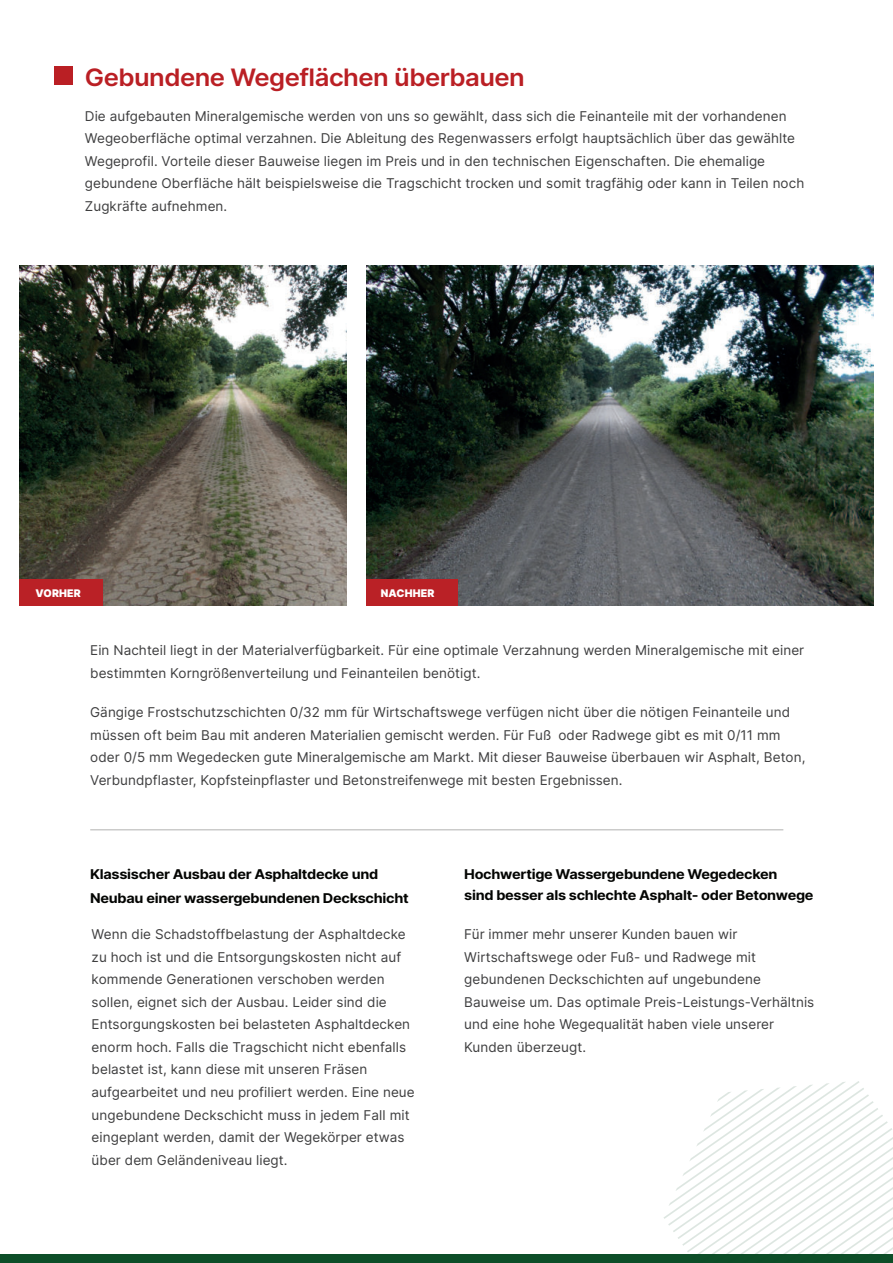
<style>
.page{position:relative;width:893px;height:1263px;background:#fff}
.page>*{position:absolute;margin:0;border:0;box-sizing:border-box;transform-origin:0 0}
.t1{font:600 24px "Inter";letter-spacing:-.02em;color:#ba1f24;scale:1.07 1}
.t2{font:13.5px/22.5px "Inter";letter-spacing:.005em;color:#3e3e3f}
.t3{font:700 13.5px/21px "Inter";letter-spacing:-.02em;color:#040503;scale:1.07 1}
.t4{font:900 10.5px "Inter";letter-spacing:.015em;color:#fff}
</style>
<div class="page">
<div style="left:0;top:1254px;width:893px;height:9px;background:#0d4e28"></div>
<div style="left:54px;top:66px;width:19px;height:19px;background:#ba1f24"></div>
<svg style="left:664px;top:1081px;width:229px;height:173px"></svg>
<img style="left:366px;top:265px;width:508px;height:341px">
<img style="left:19px;top:265px;width:328px;height:341px">
<hr style="left:90px;top:829px;width:693px;height:1px;background:#cbcbca">
<div style="left:19px;top:579px;width:84px;height:27px;background:#ba2126"></div>
<div style="left:366px;top:579px;width:92px;height:27px;background:#ba2126"></div>
<h1 class="t1" style="left:85px;top:63px;width:413px">Gebundene Wegeflächen überbauen</h1>
<p class="t2" style="left:85px;top:105px;width:721px">Die aufgebauten Mineralgemische werden von uns so gewählt, dass sich die Feinanteile mit der vorhandenen Wegeoberfläche optimal verzahnen. Die Ableitung des Regenwassers erfolgt hauptsächlich über das gewählte Wegeprofil. Vorteile dieser Bauweise liegen im Preis und in den technischen Eigenschaften. Die ehemalige gebundene Oberfläche hält beispielsweise die Tragschicht trocken und somit tragfähig oder kann in Teilen noch Zugkräfte aufnehmen.</p>
<p class="t4" style="left:35px;top:587px;width:47px">VORHER</p>
<p class="t4" style="left:381px;top:587px;width:55px">NACHHER</p>
<p class="t2" style="left:90px;top:639px;width:716px">Ein Nachteil liegt in der Materialverfügbarkeit. Für eine optimale Verzahnung werden Mineralgemische mit einer bestimmten Korngrößenverteilung und Feinanteilen benötigt.</p>
<p class="t2" style="left:90px;top:701px;width:717px">Gängige Frostschutzschichten 0/32 mm für Wirtschaftswege verfügen nicht über die nötigen Feinanteile und müssen oft beim Bau mit anderen Materialien gemischt werden. Für Fuß oder Radwege gibt es mit 0/11 mm oder 0/5 mm Wegedecken gute Mineralgemische am Markt. Mit dieser Bauweise überbauen wir Asphalt, Beton, Verbundpflaster, Kopfsteinpflaster und Betonstreifenwege mit besten Ergebnissen.</p>
<p class="t3" style="left:90px;top:862px;width:299px;line-height:24px">Klassischer Ausbau der Asphaltdecke und<br>Neubau einer wassergebundenen Deckschicht</p>
<p class="t2" style="left:92px;top:923px;width:325px">Wenn die Schadstoffbelastung der Asphaltdecke zu hoch ist und die Entsorgungskosten nicht auf kommende Generationen verschoben werden sollen, eignet sich der Ausbau. Leider sind die Entsorgungskosten bei belasteten Asphaltdecken enorm hoch. Falls die Tragschicht nicht ebenfalls belastet ist, kann diese mit unseren Fräsen aufgearbeitet und neu profiliert werden. Eine neue ungebundene Deckschicht muss in jedem Fall mit eingeplant werden, damit der Wegekörper etwas über dem Geländeniveau liegt.</p>
<p class="t3" style="left:464px;top:864px;width:328px">Hochwertige Wassergebundene Wegedecken<br>sind besser als schlechte Asphalt- oder Betonwege</p>
<p class="t2" style="left:464px;top:923px;width:352px">Für immer mehr unserer Kunden bauen wir Wirtschaftswege oder Fuß- und Radwege mit gebundenen Deckschichten auf ungebundene Bauweise um. Das optimale Preis-Leistungs-Verhältnis und eine hohe Wegequalität haben viele unserer Kunden überzeugt.</p>
</div>
